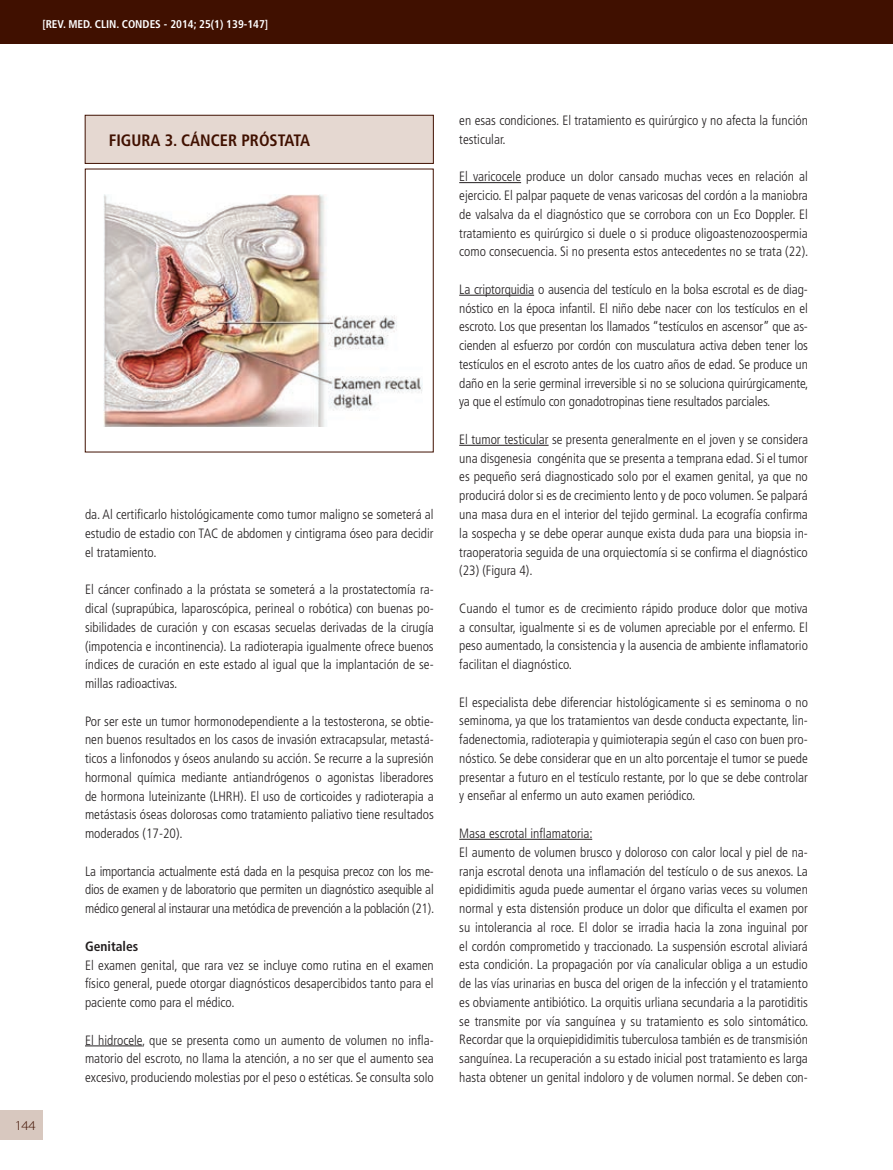
<style>
.page{position:relative;width:893px;height:1170px;background:#fff}
.page>*{position:absolute;margin:0;border:0;box-sizing:border-box;transform-origin:0 0}
.t1{font:700 condensed 16.5px "Frutiger";color:#401000}
.t2{font:300 condensed 13.5px/18.8px "Frutiger";color:#231f20;text-align:justify}
.t3{font:700 condensed 13.5px "Frutiger";color:#231f20}
.t4{font:300 13.5px "Myriad Pro";color:#401000;scale:1.1 1}
.t5{font:700 condensed 11.25px "Frutiger";color:#fff}
</style>
<div class="page">
<div style="left:0;top:1110px;width:43px;height:30px;background:#d8c8bf"></div>
<div style="left:0;top:0;width:893px;height:44px;background:#401000"></div>
<img style="left:103px;top:194px;width:320px;height:232px">
<div style="left:85px;top:115px;width:349px;height:49px;background:#e5d8d1;border:1px solid #401000"></div>
<hr style="left:85px;top:1045px;width:57px;height:1px;background:#231f20">
<hr style="left:459px;top:182px;width:62px;height:1px;background:#231f20">
<hr style="left:459px;top:295px;width:75px;height:1px;background:#231f20">
<hr style="left:459px;top:445px;width:90px;height:1px;background:#231f20">
<hr style="left:459px;top:838px;width:133px;height:1px;background:#231f20">
<p class="t5" style="left:42px;top:17px;width:227px">[REV. MED. CLIN. CONDES - 2014; 25(1) 139-147]</p>
<p class="t4" style="left:15px;top:1117px;width:21px">144</p>
<p class="t1" style="left:109px;top:130px;width:33px">FIGURA</p>
<p class="t1" style="left:165px;top:130px;width:145px">3. CÁNCER PRÓSTATA</p>
<p class="t2" style="left:85px;top:505px;width:350px">da. Al certificarlo histológicamente como tumor maligno se someterá al estudio de estadio con TAC de abdomen y cintigrama óseo para decidir el tratamiento.</p>
<p class="t2" style="left:85px;top:580px;width:350px">El cáncer confinado a la próstata se someterá a la prostatectomía ra&shy;dical (suprapúbica, laparoscópica, perineal o robótica) con buenas po&shy;sibilidades de curación y con escasas secuelas derivadas de la cirugía (impotencia e incontinencia). La radioterapia igualmente ofrece buenos índices de curación en este estado al igual que la implantación de se&shy;millas radioactivas.</p>
<p class="t2" style="left:85px;top:711px;width:350px">Por ser este un tumor hormonodependiente a la testosterona, se obtie&shy;nen buenos resultados en los casos de invasión extracapsular, metastá&shy;ticos a linfonodos y óseos anulando su acción. Se recurre a la supresión hormonal química mediante antiandrógenos o agonistas liberadores de hormona luteinizante (LHRH). El uso de corticoides y radioterapia a metástasis óseas dolorosas como tratamiento paliativo tiene resultados moderados (17-20).</p>
<p class="t2" style="left:85px;top:861px;width:351px">La importancia actualmente está dada en la pesquisa precoz con los me&shy;dios de examen y de laboratorio que permiten un diagnóstico asequible al médico general al instaurar una metódica de prevención a la población (21).</p>
<p class="t3" style="left:85px;top:937px;width:55px">GENITALES</p>
<p class="t2" style="left:85px;top:955px;width:350px">El examen genital, que rara vez se incluye como rutina en el examen físico general, puede otorgar diagnósticos desapercibidos tanto para el paciente como para el médico.</p>
<p class="t2" style="left:85px;top:1030px;width:350px">El hidrocele, que se presenta como un aumento de volumen no infla&shy;matorio del escroto, no llama la atención, a no ser que el aumento sea excesivo, produciendo molestias por el peso o estéticas. Se consulta solo</p>
<p class="t2" style="left:459px;top:111px;width:350px">en esas condiciones. El tratamiento es quirúrgico y no afecta la función testicular.</p>
<p class="t2" style="left:459px;top:167px;width:351px">El varicocele produce un dolor cansado muchas veces en relación al ejercicio. El palpar paquete de venas varicosas del cordón a la maniobra de valsalva da el diagnóstico que se corrobora con un Eco Doppler. El tratamiento es quirúrgico si duele o si produce oligoastenozoospermia como consecuencia. Si no presenta estos antecedentes no se trata (22).</p>
<p class="t2" style="left:459px;top:280px;width:351px">La criptorquidia o ausencia del testículo en la bolsa escrotal es de diag&shy;nóstico en la época infantil. El niño debe nacer con los testículos en el escroto. Los que presentan los llamados “testículos en ascensor” que as&shy;cienden al esfuerzo por cordón con musculatura activa deben tener los testículos en el escroto antes de los cuatro años de edad. Se produce un daño en la serie germinal irreversible si no se soluciona quirúrgicamente, ya que el estímulo con gonadotropinas tiene resultados parciales.</p>
<p class="t2" style="left:459px;top:430px;width:350px">El tumor testicular se presenta generalmente en el joven y se considera una disgenesia congénita que se presenta a temprana edad. Si el tumor es pequeño será diagnosticado solo por el examen genital, ya que no producirá dolor si es de crecimiento lento y de poco volumen. Se palpará una masa dura en el interior del tejido germinal. La ecografía confirma la sospecha y se debe operar aunque exista duda para una biopsia in&shy;traoperatoria seguida de una orquiectomía si se confirma el diagnóstico (23) (Figura 4).</p>
<p class="t2" style="left:459px;top:599px;width:350px">Cuando el tumor es de crecimiento rápido produce dolor que motiva a consultar, igualmente si es de volumen apreciable por el enfermo. El peso aumentado, la consistencia y la ausencia de ambiente inflamatorio facilitan el diagnóstico.</p>
<p class="t2" style="left:459px;top:692px;width:350px">El especialista debe diferenciar histológicamente si es seminoma o no seminoma, ya que los tratamientos van desde conducta expectante, lin&shy;fadenectomia, radioterapia y quimioterapia según el caso con buen pro&shy;nóstico. Se debe considerar que en un alto porcentaje el tumor se puede presentar a futuro en el testículo restante, por lo que se debe controlar y enseñar al enfermo un auto examen periódico.</p>
<p class="t2" style="left:459px;top:824px;width:351px;text-align:left">Masa escrotal inflamatoria:<br>El aumento de volumen brusco y doloroso con calor local y piel de na&shy;ranja escrotal denota una inflamación del testículo o de sus anexos. La epididimitis aguda puede aumentar el órgano varias veces su volumen normal y esta distensión produce un dolor que dificulta el examen por su intolerancia al roce. El dolor se irradia hacia la zona inguinal por el cordón comprometido y traccionado. La suspensión escrotal aliviará esta condición. La propagación por vía canalicular obliga a un estudio de las vías urinarias en busca del origen de la infección y el tratamiento es obviamente antibiótico. La orquitis urliana secundaria a la parotiditis se transmite por vía sanguínea y su tratamiento es solo sintomático.<br>Recordar que la orquiepididimitis tuberculosa también es de transmisión sanguínea. La recuperación a su estado inicial post tratamiento es larga hasta obtener un genital indoloro y de volumen normal. Se deben con-</p>
</div>
